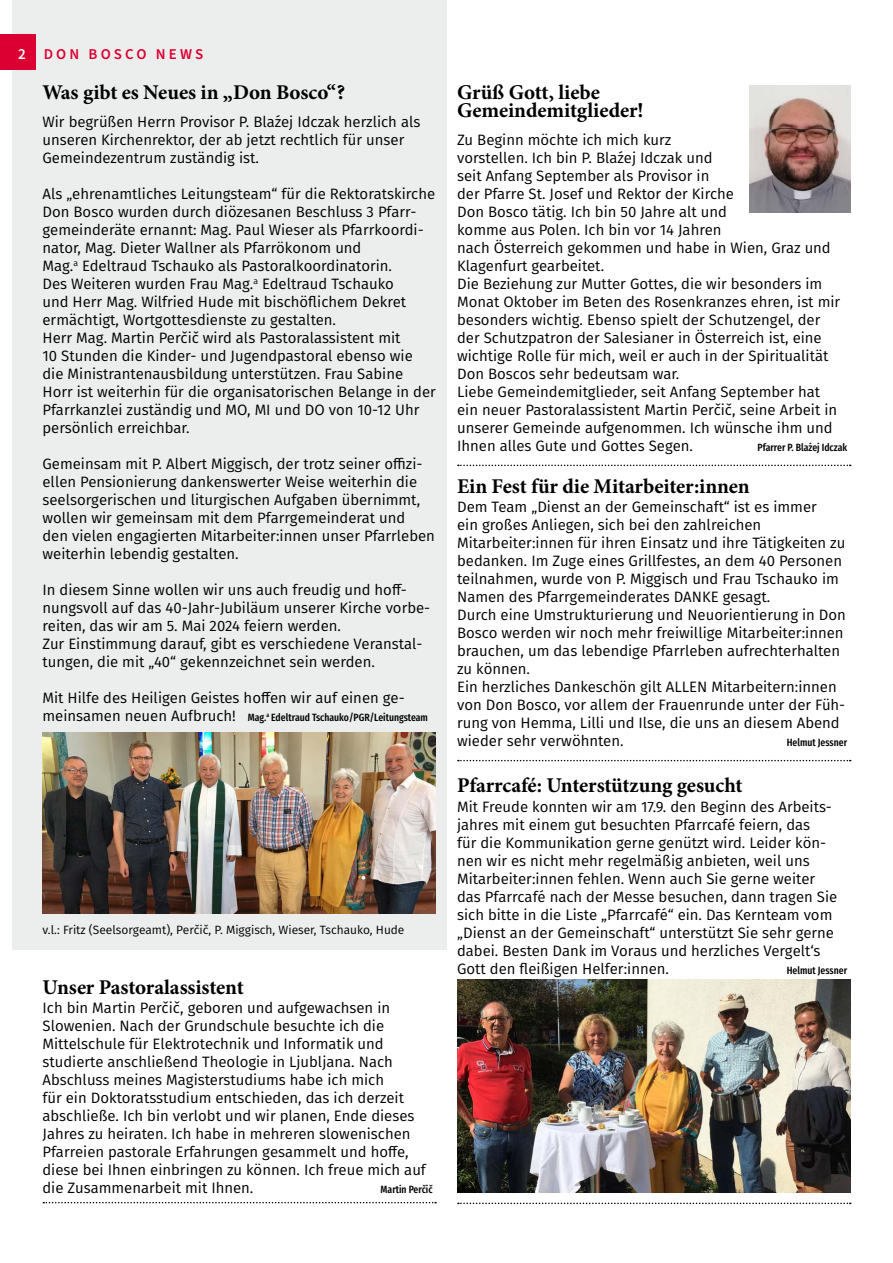
<style>
.page{position:relative;width:893px;height:1263px;background:#fff}
.page>*{position:absolute;margin:0;border:0;box-sizing:border-box;transform-origin:0 0}
.t1{font:700 21px/18px "Minion Pro";letter-spacing:-.005em;color:#000}
.t2{font:15px/18px "Fira Sans";color:#000}
.t3{font:600 15px "Source Sans 3";letter-spacing:.21em;color:#db0031}
.t4{font:12px "Fira Sans";color:#000}
.t5{font:500 10.5px "Fira Sans Compressed";color:#000}
.s1{color:#fff}
.s2{font-family:"Fira Sans";font-weight:400;font-size:15px}
</style>
<div class="page">
<div style="left:12px;top:0;width:434px;height:950px;background:#eceded"></div>
<div style="left:0;top:34px;width:36px;height:36px;background:#db0031"></div>
<svg style="left:43px;top:1202px;width:393px;height:1px"></svg>
<img style="left:43px;top:732px;width:393px;height:182px">
<svg style="left:458px;top:465px;width:393px;height:1px"></svg>
<svg style="left:458px;top:760px;width:393px;height:1px"></svg>
<svg style="left:458px;top:1202px;width:393px;height:2px"></svg>
<img style="left:457px;top:980px;width:393px;height:212px">
<img style="left:749px;top:85px;width:101px;height:127px">
<p class="t3" style="left:18px;top:45px;width:187px"><span class="s1">2</span> DON BOSCO NEWS</p>
<h1 class="t1" style="left:43px;top:83px;width:304px">Was gibt es Neues in „Don Bosco“?</h1>
<p class="t2" style="left:43px;top:112px;width:379px">Wir begrüßen Herrn Provisor P. Blaźej Idczak herzlich als unseren Kirchenrektor, der ab jetzt rechtlich für unser<br>Gemeindezentrum zuständig ist.</p>
<p class="t2" style="left:43px;top:184px;width:395px">Als „ehrenamtliches Leitungsteam“ für die Rektoratskirche Don Bosco wurden durch diözesanen Beschluss 3 Pfarr&shy;gemeinderäte ernannt: Mag. Paul Wieser als Pfarrkoordi&shy;nator, Mag. Dieter Wallner als Pfarrökonom und<br>Mag.<sup>a</sup> Edeltraud Tschauko als Pastoralkoordinatorin.<br>Des Weiteren wurden Frau Mag.<sup>a</sup> Edeltraud Tschauko<br>und Herr Mag. Wilfried Hude mit bischöflichem Dekret ermächtigt, Wortgottesdienste zu gestalten.<br>Herr Mag. Martin Perčič wird als Pastoralassistent mit<br>10 Stunden die Kinder- und Jugendpastoral ebenso wie die Ministrantenausbildung unterstützen. Frau Sabine Horr ist weiterhin für die organisatorischen Belange in der Pfarrkanzlei zuständig und MO, MI und DO von 10-12 Uhr persönlich erreichbar.</p>
<p class="t2" style="left:43px;top:454px;width:394px">Gemeinsam mit P. Albert Miggisch, der trotz seiner offizi&shy;ellen Pensionierung dankenswerter Weise weiterhin die seelsorgerischen und liturgischen Aufgaben übernimmt, wollen wir gemeinsam mit dem Pfarrgemeinderat und<br>den vielen engagierten Mitarbeiter:innen unser Pfarrleben weiterhin lebendig gestalten.</p>
<p class="t2" style="left:43px;top:580px;width:389px">In diesem Sinne wollen wir uns auch freudig und hoff&shy;nungsvoll auf das 40-Jahr-Jubiläum unserer Kirche vorbe&shy;reiten, das wir am 5. Mai 2024 feiern werden.<br>Zur Einstimmung darauf, gibt es verschiedene Veranstal&shy;tungen, die mit „40“ gekennzeichnet sein werden.</p>
<p class="t2" style="left:43px;top:688px;width:364px">Mit Hilfe des Heiligen Geistes hoffen wir auf einen ge-</p>
<p class="t5" style="left:43px;top:709px;width:387px"><span class="s2">meinsamen neuen Aufbruch!</span> Mag.<sup>a</sup> Edeltraud Tschauko/PGR/Leitungsteam</p>
<p class="t4" style="left:43px;top:921px;width:363px">v.l.: Fritz (Seelsorgeamt), Perčič, P. Miggisch, Wieser, Tschauko, Hude</p>
<h1 class="t1" style="left:43px;top:978px;width:203px">Unser Pastoralassistent</h1>
<p class="t2" style="left:43px;top:998px;width:385px">Ich bin Martin Perčič, geboren und aufgewachsen in Slowenien. Nach der Grundschule besuchte ich die Mittelschule für Elektrotechnik und Informatik und studierte anschließend Theologie in Ljubljana. Nach Abschluss meines Magisterstudiums habe ich mich<br>für ein Doktoratsstudium entschieden, das ich derzeit abschließe. Ich bin verlobt und wir planen, Ende dieses Jahres zu heiraten. Ich habe in mehreren slowenischen Pfarreien pastorale Erfahrungen gesammelt und hoffe, diese bei Ihnen einbringen zu können. Ich freue mich auf die Zusammenarbeit mit Ihnen.</p>
<p class="t5" style="left:381px;top:1181px;width:53px">Martin Perčič</p>
<h1 class="t1" style="left:457px;top:83px;width:188px">Grüß Gott, liebe<br>Gemeindemitglieder!</h1>
<p class="t2" style="left:457px;top:130px;width:385px">Zu Beginn möchte ich mich kurz<br>vorstellen. Ich bin P. Blaźej Idczak und<br>seit Anfang September als Provisor in<br>der Pfarre St. Josef und Rektor der Kirche<br>Don Bosco tätig. Ich bin 50 Jahre alt und<br>komme aus Polen. Ich bin vor 14 Jahren<br>nach Österreich gekommen und habe in Wien, Graz und Klagenfurt gearbeitet.<br>Die Beziehung zur Mutter Gottes, die wir besonders im Monat Oktober im Beten des Rosenkranzes ehren, ist mir besonders wichtig. Ebenso spielt der Schutzengel, der der Schutzpatron der Salesianer in Österreich ist, eine wichtige Rolle für mich, weil er auch in der Spiritualität Don Boscos sehr bedeutsam war.<br>Liebe Gemeindemitglieder, seit Anfang September hat ein neuer Pastoralassistent Martin Perčič, seine Arbeit in unserer Gemeinde aufgenommen. Ich wünsche ihm und Ihnen alles Gute und Gottes Segen.</p>
<p class="t5" style="left:758px;top:439px;width:91px">Pfarrer P. Blaźej Idczak</p>
<h1 class="t1" style="left:457px;top:477px;width:294px">Ein Fest für die Mitarbeiter:innen</h1>
<p class="t2" style="left:457px;top:497px;width:390px">Dem Team „Dienst an der Gemeinschaft“ ist es immer<br>ein großes Anliegen, sich bei den zahlreichen Mitarbeiter:innen für ihren Einsatz und ihre Tätigkeiten zu bedanken. Im Zuge eines Grillfestes, an dem 40 Personen teilnahmen, wurde von P. Miggisch und Frau Tschauko im Namen des Pfarrgemeinderates DANKE gesagt.<br>Durch eine Umstrukturierung und Neuorientierung in Don Bosco werden wir noch mehr freiwillige Mitarbeiter:innen brauchen, um das lebendige Pfarrleben aufrechterhalten zu können.<br>Ein herzliches Dankeschön gilt ALLEN Mitarbeitern:innen von Don Bosco, vor allem der Frauenrunde unter der Füh&shy;rung von Hemma, Lilli und Ilse, die uns an diesem Abend wieder sehr verwöhnten.</p>
<p class="t5" style="left:787px;top:734px;width:62px">Helmut Jessner</p>
<h1 class="t1" style="left:457px;top:776px;width:287px">Pfarrcafé: Unterstützung gesucht</h1>
<p class="t2" style="left:457px;top:797px;width:382px">Mit Freude konnten wir am 17.9. den Beginn des Arbeits&shy;jahres mit einem gut besuchten Pfarrcafé feiern, das<br>für die Kommunikation gerne genützt wird. Leider kön&shy;nen wir es nicht mehr regelmäßig anbieten, weil uns Mitarbeiter:innen fehlen. Wenn auch Sie gerne weiter das Pfarrcafé nach der Messe besuchen, dann tragen Sie sich bitte in die Liste „Pfarrcafé“ ein. Das Kernteam vom „Dienst an der Gemeinschaft“ unterstützt Sie sehr gerne dabei. Besten Dank im Voraus und herzliches Vergelt‘s Gott den fleißigen Helfer:innen.</p>
<p class="t5" style="left:787px;top:961px;width:62px">Helmut Jessner</p>
</div>
